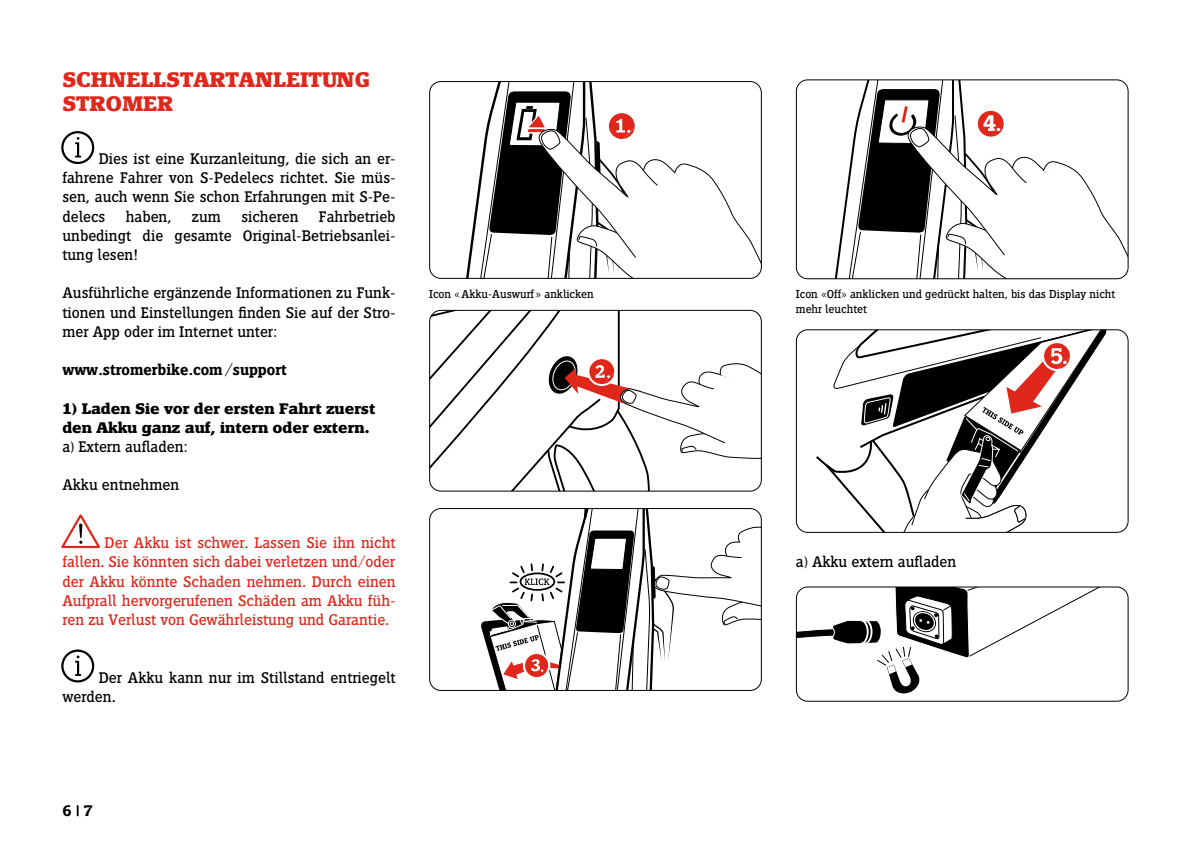
<style>
.page{position:relative;width:1191px;height:842px;background:#fff}
.page>*{position:absolute;margin:0;border:0;box-sizing:border-box;transform-origin:0 0}
.t1{font:700 22px/24px "Siseriff LT Std";color:#df271c}
.t2{font:16px/19.2px "Siseriff LT Std";color:#000;text-align:justify}
.t3{font:16px/19.2px "Siseriff LT Std";color:#df271c;text-align:justify}
.t4{font:700 16px/19.2px "Siseriff LT Std";color:#000}
.t5{font:600 16px "Siseriff LT Std";color:#000}
.t6{font:12px/14.4px "Siseriff LT Std";color:#000}
</style>
<div class="page">
<svg style="left:800px;top:80px;width:328px;height:199px"></svg>
<div style="left:796px;top:79px;width:332px;height:200px;border:1px solid #000;border-radius:11px"></div>
<svg style="left:816px;top:331px;width:290px;height:200px"></svg>
<div style="left:796px;top:329px;width:332px;height:204px;border:1px solid #000;border-radius:11px"></div>
<svg style="left:796px;top:587px;width:332px;height:107px"></svg>
<div style="left:796px;top:586px;width:332px;height:116px;border:1px solid #000;border-radius:11px"></div>
<svg style="left:75px;top:137px;width:6px;height:20px"></svg>
<div style="left:61px;top:131px;width:33px;height:33px;border:2px solid #000;border-radius:50%"></div>
<svg style="left:61px;top:514px;width:39px;height:35px"></svg>
<svg style="left:75px;top:655px;width:6px;height:21px"></svg>
<div style="left:61px;top:649px;width:33px;height:33px;border:2px solid #000;border-radius:50%"></div>
<svg style="left:431px;top:82px;width:330px;height:196px"></svg>
<div style="left:429px;top:81px;width:333px;height:198px;border:1px solid #000;border-radius:11px"></div>
<svg style="left:429px;top:310px;width:332px;height:180px"></svg>
<div style="left:429px;top:310px;width:333px;height:182px;border:1px solid #000;border-radius:11px"></div>
<svg style="left:481px;top:509px;width:280px;height:181px"></svg>
<div style="left:429px;top:508px;width:333px;height:183px;border:1px solid #000;border-radius:11px"></div>
<svg style="left:77px;top:805px;width:2px;height:11px"></svg>
<h1 class="t1" style="left:62px;top:68px;width:309px">SCHNELLSTARTANLEITUNG<br>STROMER</h1>
<p class="t2" style="left:62px;top:149px;width:335px;text-indent:36px">Dies ist eine Kurzanleitung, die sich an er&shy;fahrene Fahrer von S-Pedelecs richtet. Sie müs&shy;sen, auch wenn Sie schon Erfahrungen mit S-Pe&shy;delecs</p>
<p class="t2" style="left:62px;top:207px;width:335px;text-indent:256px">Fahrbetrieb unbedingt die gesamte Original-Betriebsanlei&shy;tung lesen!</p>
<p class="t2" style="left:62px;top:283px;width:335px">Ausführliche ergänzende Informationen zu Funk&shy;tionen und Einstellungen finden Sie auf der Stro&shy;mer App oder im Internet unter:</p>
<p class="t5" style="left:62px;top:361px;width:226px">www.stromerbike.com/support</p>
<p class="t4" style="left:62px;top:399px;width:314px">1) Laden Sie vor der ersten Fahrt zuerst den Akku ganz auf, intern oder extern.</p>
<p class="t2" style="left:62px;top:437px;width:127px">a) Extern aufladen:</p>
<p class="t2" style="left:62px;top:475px;width:118px">Akku entnehmen</p>
<p class="t2" style="left:126px;top:207px;width:47px">haben,</p>
<p class="t2" style="left:192px;top:207px;width:31px">zum</p>
<p class="t2" style="left:241px;top:207px;width:59px">sicheren</p>
<p class="t3" style="left:62px;top:533px;width:335px;text-indent:42px">Der Akku ist schwer. Lassen Sie ihn nicht fallen. Sie könnten sich dabei verletzen und/oder der Akku könnte Schaden nehmen. Durch einen Aufprall hervorgerufenen Schäden am Akku füh&shy;ren zu Verlust von Gewährleistung und Garantie.</p>
<p class="t2" style="left:62px;top:667px;width:335px;text-indent:36px">Der Akku kann nur im Stillstand entriegelt werden.</p>
<p class="t6" style="left:429px;top:287px;width:166px">Icon «Akku-Auswurf » anklicken</p>
<p class="t5" style="left:62px;top:802px;width:32px">6 7</p>
<p class="t6" style="left:796px;top:287px;width:321px">Icon «Off» anklicken und gedrückt halten, bis das Display nicht mehr leuchtet</p>
<p class="t2" style="left:796px;top:552px;width:162px">a) Akku extern aufladen</p>
</div>
